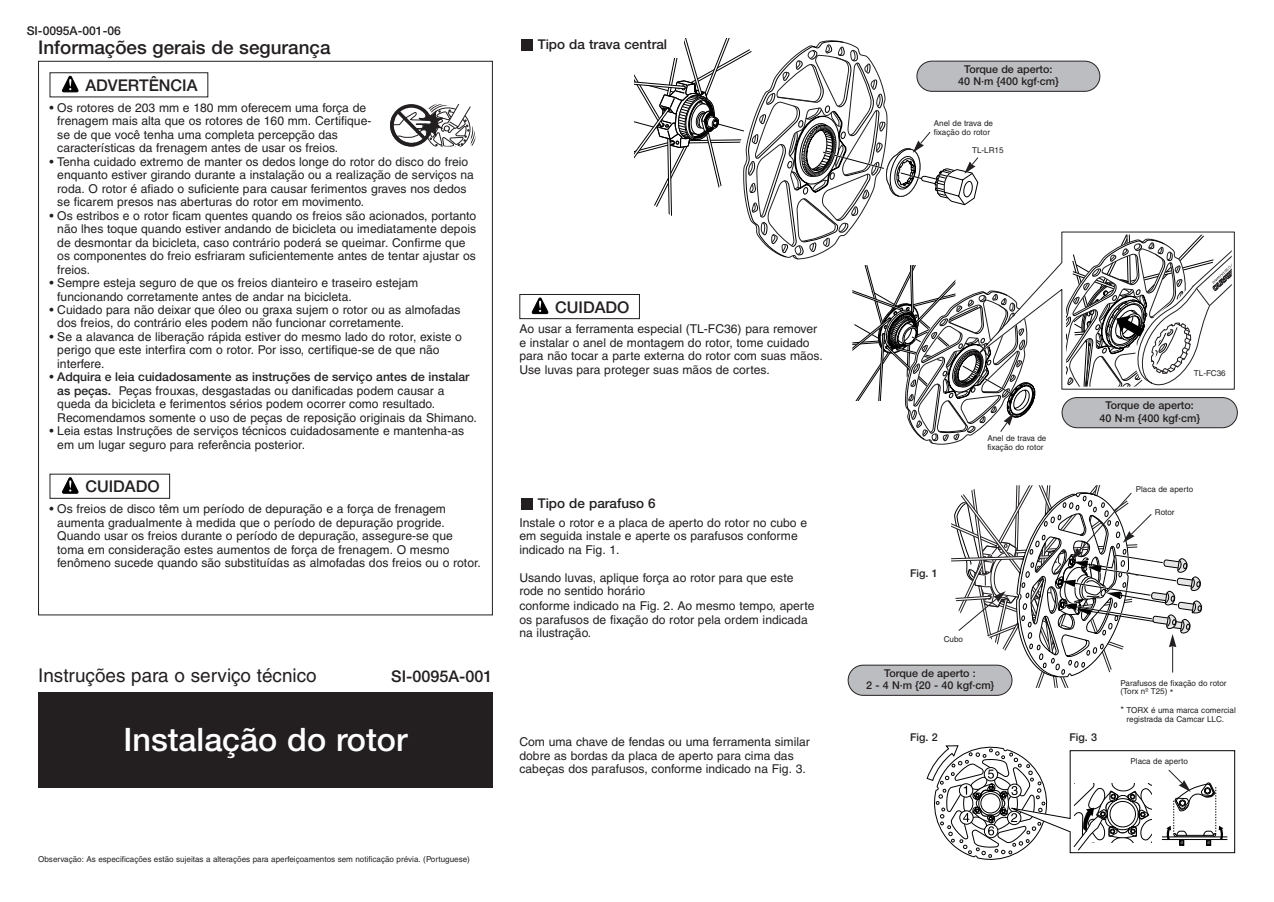
<style>
.page{position:relative;width:1274px;height:902px;background:#fff}
.page>*{position:absolute;margin:0;border:0;box-sizing:border-box;transform-origin:0 0}
.t1{font:500 32.38px "Helvetica Neue";color:#fff}
.t2{font:18.9px "Helvetica";color:#231f20}
.t3{font:500 18.9px "Helvetica Neue";color:#231f20}
.t4{font:500 16.1px "Helvetica Neue";color:#231f20}
.t5{font:500 13.47px "Helvetica Neue";color:#231f20}
.t6{font:12.08px/13.5px "Helvetica";color:#231f20}
.t7{font:500 12.08px "Helvetica Neue";color:#231f20}
.t8{font:500 10.85px/12.1px "Helvetica Neue";color:#231f20;text-align:center}
.t9{font:8.05px/8.8px "Helvetica";color:#231f20}
.s1{font-family:"Helvetica";font-weight:400}
.s2{font-family:"Helvetica Neue";font-weight:500}
.s3{font-size:9.45px}
</style>
<div class="page">
<svg style="left:390px;top:104px;width:86px;height:43px"></svg>
<svg style="left:634px;top:38px;width:601px;height:407px"></svg>
<div style="left:521px;top:498px;width:11px;height:11px;background:#231f20"></div>
<div style="left:519px;top:38px;width:165px;height:19px;background:#fff"></div>
<div style="left:521px;top:39px;width:11px;height:12px;background:#231f20"></div>
<svg style="left:951px;top:485px;width:251px;height:202px"></svg>
<svg style="left:926px;top:745px;width:309px;height:115px"></svg>
<div style="left:848px;top:665px;width:164px;height:30px;background:#bcbdc0;border-radius:15px"></div>
<div style="left:848px;top:664px;width:164px;height:31px;border:1px solid #231f20;border-radius:15px"></div>
<div style="left:1062px;top:397px;width:175px;height:30px;background:#bcbdc0;border-radius:15px"></div>
<div style="left:1062px;top:397px;width:176px;height:31px;border:1px solid #231f20;border-radius:15px"></div>
<div style="left:38px;top:691px;width:455px;height:96px;background:#231f20"></div>
<svg style="left:532px;top:297px;width:16px;height:17px"></svg>
<div style="left:519px;top:294px;width:121px;height:25px;border:1px solid #231f20"></div>
<svg style="left:63px;top:75px;width:15px;height:18px"></svg>
<svg style="left:62px;top:76px;width:17px;height:16px"></svg>
<div style="left:50px;top:72px;width:158px;height:25px;border:1px solid #231f20"></div>
<svg style="left:62px;top:493px;width:16px;height:1px"></svg>
<svg style="left:62px;top:477px;width:17px;height:16px"></svg>
<p class="t7" style="left:27px;top:27px;width:96px">SI-0095A-001-06</p>
<h2 class="t3" style="left:38px;top:40px;width:294px">Informações gerais de segurança</h2>
<h3 class="t4" style="left:85px;top:79px;width:114px">ADVERTÊNCIA</h3>
<p class="t6" style="left:57px;top:102px;width:316px;text-indent:-8px">• Os rotores de 203 mm e 180 mm oferecem uma força de frenagem mais alta que os rotores de 160 mm. Certifique&shy;se de que você tenha uma completa percepção das características da frenagem antes de usar os freios.</p>
<p class="t6" style="left:57px;top:156px;width:418px;text-indent:-8px">• Tenha cuidado extremo de manter os dedos longe do rotor do disco do freio enquanto estiver girando durante a instalação ou a realização de serviços na roda. O rotor é afiado o suficiente para causar ferimentos graves nos dedos se ficarem presos nas aberturas do rotor em movimento.</p>
<p class="t6" style="left:57px;top:210px;width:421px;text-indent:-8px">• Os estribos e o rotor ficam quentes quando os freios são acionados, portanto não lhes toque quando estiver andando de bicicleta ou imediatamente depois de desmontar da bicicleta, caso contrário poderá se queimar. Confirme que os componentes do freio esfriaram suficientemente antes de tentar ajustar os freios.</p>
<p class="t6" style="left:57px;top:277px;width:363px;text-indent:-8px">• Sempre esteja seguro de que os freios dianteiro e traseiro estejam funcionando corretamente antes de andar na bicicleta.</p>
<p class="t6" style="left:57px;top:304px;width:405px;text-indent:-8px">• Cuidado para não deixar que óleo ou graxa sujem o rotor ou as almofadas dos freios, do contrário eles podem não funcionar corretamente.</p>
<p class="t6" style="left:57px;top:331px;width:406px;text-indent:-8px">• Se a alavanca de liberação rápida estiver do mesmo lado do rotor, existe o perigo que este interfira com o rotor. Por isso, certifique-se de que não interfere.</p>
<p class="t7" style="left:50px;top:373px;width:421px"><span class="s1">•</span> Adquira e leia cuidadosamente as instruções de serviço antes de instalar</p>
<p class="t6" style="left:57px;top:385px;width:421px"><span class="s2">as peças.</span> Peças frouxas, desgastadas ou danificadas podem causar a queda da bicicleta e ferimentos sérios podem ocorrer como resultado.<br>Recomendamos somente o uso de peças de reposição originais da Shimano.</p>
<p class="t6" style="left:57px;top:425px;width:408px;text-indent:-8px">• Leia estas Instruções de serviços técnicos cuidadosamente e mantenha-as em um lugar seguro para referência posterior.</p>
<h3 class="t4" style="left:85px;top:480px;width:76px">CUIDADO</h3>
<p class="t6" style="left:57px;top:503px;width:425px;text-indent:-8px">• Os freios de disco têm um período de depuração e a força de frenagem aumenta gradualmente à medida que o período de depuração progride.<br>Quando usar os freios durante o período de depuração, assegure-se que toma em consideração estes aumentos de força de frenagem. O mesmo fenômeno sucede quando são substituídas as almofadas dos freios ou o rotor.</p>
<h2 class="t2" style="left:38px;top:668px;width:280px">Instruções para o serviço técnico</h2>
<h3 class="t4" style="left:391px;top:670px;width:103px">SI-0095A-001</h3>
<h1 class="t1" style="left:123px;top:727px;width:285px">Instalação do rotor</h1>
<p class="t5" style="left:538px;top:40px;width:131px">Tipo da trava central</p>
<h3 class="t4" style="left:555px;top:301px;width:76px">CUIDADO</h3>
<p class="t6" style="left:519px;top:323px;width:305px">Ao usar a ferramenta especial (TL-FC36) para remover e instalar o anel de montagem do rotor, tome cuidado para não tocar a parte externa do rotor com suas mãos.<br>Use luvas para proteger suas mãos de cortes.</p>
<p class="t5" style="left:538px;top:498px;width:119px">Tipo de parafuso 6</p>
<p class="t6" style="left:519px;top:517px;width:289px">Instale o rotor e a placa de aperto do rotor no cubo e em seguida instale e aperte os parafusos conforme indicado na Fig. 1.</p>
<p class="t6" style="left:519px;top:572px;width:276px">Usando luvas, aplique força ao rotor para que este rode no sentido horário</p>
<p class="t6" style="left:519px;top:600px;width:297px">conforme indicado na Fig. 2. Ao mesmo tempo, aperte os parafusos de fixação do rotor pela ordem indicada na ilustração.</p>
<p class="t6" style="left:519px;top:736px;width:292px">Com uma chave de fendas ou uma ferramenta similar dobre as bordas da placa de aperto para cima das cabeças dos parafusos, conforme indicado na Fig. 3.</p>
<p class="t9" style="left:38px;top:855px;width:433px">Observação: As especificações estão sujeitas a alterações para aperfeiçoamentos sem notificação prévia. (Portuguese)</p>
<p class="t8" style="left:958px;top:64px;width:102px">Torque de aperto:<br>40 N·m {400 kgf·cm}</p>
<p class="t9" style="left:934px;top:119px;width:61px">Anel de trava de fixação do rotor</p>
<p class="t9" style="left:972px;top:146px;width:33px">TL-LR15</p>
<p class="t9" style="left:987px;top:435px;width:61px">Anel de trava de fixação do rotor</p>
<p class="t8" style="left:910px;top:568px;width:29px">Fig. 1</p>
<p class="t9" style="left:944px;top:635px;width:21px">Cubo</p>
<p class="t8" style="left:866px;top:668px;width:129px">Torque de aperto :<br>2 - 4 N·m {20 - 40 kgf·cm}</p>
<p class="t9" style="left:1194px;top:370px;width:33px">TL-FC36</p>
<p class="t8" style="left:1100px;top:400px;width:102px">Torque de aperto:<br>40 N·m {400 kgf·cm}</p>
<p class="t9" style="left:1136px;top:486px;width:59px">Placa de aperto</p>
<p class="t9" style="left:1155px;top:509px;width:21px">Rotor</p>
<p class="t9" style="left:1121px;top:679px;width:108px">Parafusos de fixação do rotor (Torx nº T25) <span class="s3">*</span></p>
<p class="t9" style="left:1127px;top:706px;width:111px;text-indent:-6px"><span class="s3">*</span> TORX é uma marca comercial registrada da Camcar LLC.</p>
<p class="t8" style="left:910px;top:732px;width:29px">Fig. 2</p>
<p class="t8" style="left:1070px;top:732px;width:29px">Fig. 3</p>
<p class="t9" style="left:1131px;top:757px;width:59px">Placa de aperto</p>
</div>
